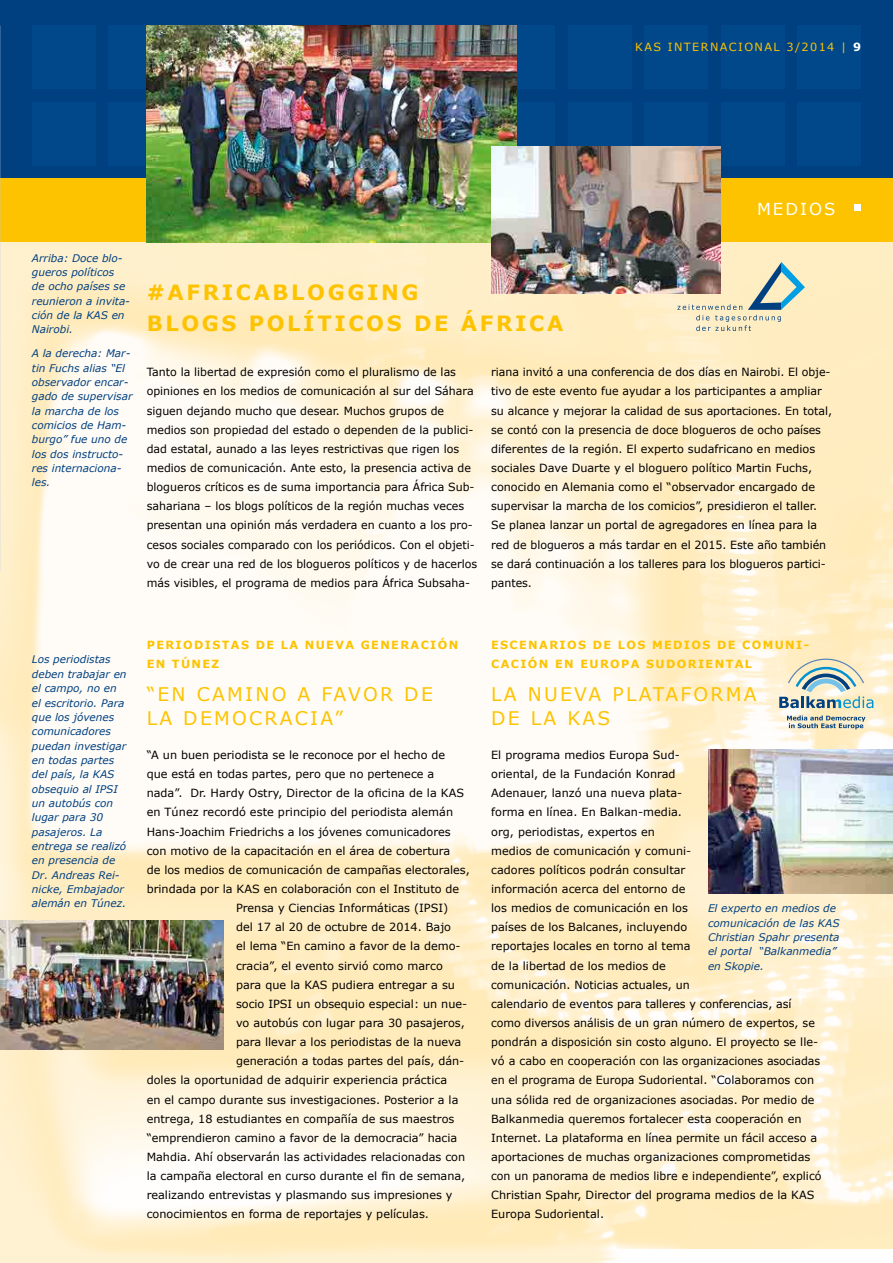
<style>
.page{position:relative;width:893px;height:1263px;background:#fff}
.page>*{position:absolute;margin:0;border:0;box-sizing:border-box;transform-origin:0 0}
.t1{font:700 21px/31.5px "Verdana";letter-spacing:.125em;color:#fdc300}
.t2{font:18.75px/24.5px "Verdana";letter-spacing:.12em;color:#fdc300}
.t3{font:16.5px "Verdana";letter-spacing:.125em;color:#fff}
.t4{font:11.25px/19.2px "Verdana";color:#000}
.t5{font:700 11.25px/19.2px "Verdana";letter-spacing:.125em;color:#fdc300}
.t6{font:11.25px "Verdana";letter-spacing:.125em;color:#fdc300}
.t7{font:italic 10.5px/14.4px "Verdana";color:#004080}
.s1{font-weight:700;color:#fff}
</style>
<div class="page">
<div style="left:0;top:0;width:893px;height:179px;background:#004080"></div>
<div style="left:0;top:179px;width:893px;height:63px;background:#fdc300"></div>
<div style="left:32px;top:26px;width:64px;height:63px;background:#00488a"></div>
<div style="left:32px;top:102px;width:64px;height:64px;background:#00488a"></div>
<div style="left:108px;top:26px;width:64px;height:63px;background:#00488a"></div>
<div style="left:108px;top:102px;width:64px;height:64px;background:#00488a"></div>
<div style="left:491px;top:26px;width:64px;height:63px;background:#00488a"></div>
<div style="left:491px;top:102px;width:64px;height:64px;background:#00488a"></div>
<div style="left:568px;top:26px;width:63px;height:63px;background:#00488a"></div>
<div style="left:568px;top:102px;width:63px;height:64px;background:#00488a"></div>
<div style="left:644px;top:26px;width:64px;height:63px;background:#00488a"></div>
<div style="left:644px;top:102px;width:64px;height:64px;background:#00488a"></div>
<div style="left:721px;top:26px;width:63px;height:63px;background:#00488a"></div>
<div style="left:721px;top:102px;width:63px;height:64px;background:#00488a"></div>
<div style="left:797px;top:26px;width:64px;height:63px;background:#00488a"></div>
<div style="left:797px;top:102px;width:64px;height:64px;background:#00488a"></div>
<img style="left:0;top:242px;width:893px;height:1021px">
<div style="left:854px;top:204px;width:7px;height:7px;background:#fff"></div>
<img style="left:0;top:921px;width:223px;height:128px">
<img style="left:708px;top:749px;width:185px;height:145px">
<img style="left:147px;top:26px;width:370px;height:216px">
<img style="left:491px;top:147px;width:230px;height:146px">
<svg style="left:787px;top:715px;width:78px;height:14px"></svg>
<svg style="left:779px;top:659px;width:94px;height:49px;background:#c5cfc3"></svg>
<svg style="left:677px;top:262px;width:128px;height:69px;background:#cdc9b2"></svg>
<p class="t6" style="left:635px;top:40px;width:227px">KAS INTERNACIONAL 3/2014 | <span class="s1">9</span></p>
<h3 class="t3" style="left:757px;top:198px;width:80px">MEDIOS</h3>
<p class="t7" style="left:32px;top:250px;width:100px">Arriba: Doce blo&shy;gueros políticos<br>de ocho países se reunieron a invita&shy;ción de la KAS en<br>Nairobi.</p>
<p class="t7" style="left:32px;top:346px;width:102px">A la derecha: Mar&shy;tin Fuchs alias “El observador encar&shy;gado de supervisar la marcha de los comicios de Ham&shy;burgo” fue uno de los dos instructo&shy;res internaciona&shy;les.</p>
<h1 class="t1" style="left:147px;top:276px;width:418px">#AFRICABLOGGING<br>BLOGS POLÍTICOS DE ÁFRICA</h1>
<p class="t4" style="left:147px;top:362px;width:332px">Tanto la libertad de expresión como el pluralismo de las opiniones en los medios de comunicación al sur del Sáhara siguen dejando mucho que desear. Muchos grupos de medios son propiedad del estado o dependen de la publici&shy;dad estatal, aunado a las leyes restrictivas que rigen los medios de comunicación. Ante esto, la presencia activa de blogueros críticos es de suma importancia para África Sub&shy;sahariana – los blogs políticos de la región muchas veces presentan una opinión más verdadera en cuanto a los pro&shy;cesos sociales comparado con los periódicos. Con el objeti&shy;vo de crear una red de los blogueros políticos y de hacerlos más visibles, el programa de medios para África Subsaha-</p>
<p class="t4" style="left:491px;top:362px;width:342px">riana invitó a una conferencia de dos días en Nairobi. El obje&shy;tivo de este evento fue ayudar a los participantes a ampliar su alcance y mejorar la calidad de sus aportaciones. En total, se contó con la presencia de doce blogueros de ocho países diferentes de la región. El experto sudafricano en medios sociales Dave Duarte y el bloguero político Martin Fuchs, conocido en Alemania como el “observador encargado de supervisar la marcha de los comicios”, presidieron el taller.<br>Se planea lanzar un portal de agregadores en línea para la red de blogueros a más tardar en el 2015. Este año también se dará continuación a los talleres para los blogueros partici&shy;pantes.</p>
<p class="t7" style="left:32px;top:652px;width:96px">Los periodistas deben trabajar en el campo, no en el escritorio. Para que los jóvenes comunicadores puedan investigar en todas partes del país, la KAS obsequio al IPSI un autobús con lugar para 30 pasajeros. La entrega se realizó en presencia de<br>Dr. Andreas Rei&shy;nicke, Embajador alemán en Túnez.</p>
<p class="t5" style="left:147px;top:634px;width:313px">PERIODISTAS DE LA NUEVA GENERACIÓN<br>EN TÚNEZ</p>
<h2 class="t2" style="left:147px;top:681px;width:288px">“EN CAMINO A FAVOR DE<br>LA DEMOCRACIA”</h2>
<p class="t4" style="left:147px;top:745px;width:300px">“A un buen periodista se le reconoce por el hecho de</p>
<p class="t4" style="left:147px;top:764px;width:289px">que está en todas partes, pero que no pertenece a</p>
<p class="t4" style="left:147px;top:783px;width:319px">nada”. Dr. Hardy Ostry, Director de la oficina de la KAS</p>
<p class="t4" style="left:147px;top:802px;width:308px">en Túnez recordó este principio del periodista alemán</p>
<p class="t4" style="left:147px;top:821px;width:306px">Hans-Joachim Friedrichs a los jóvenes comunicadores</p>
<p class="t4" style="left:147px;top:841px;width:305px">con motivo de la capacitación en el área de cobertura</p>
<p class="t4" style="left:147px;top:860px;width:325px">de los medios de comunicación de campañas electorales,</p>
<p class="t4" style="left:147px;top:879px;width:314px">brindada por la KAS en colaboración con el Instituto de</p>
<p class="t4" style="left:236px;top:898px;width:214px">Prensa y Ciencias Informáticas (IPSI)</p>
<p class="t4" style="left:236px;top:917px;width:217px">del 17 al 20 de octubre de 2014. Bajo</p>
<p class="t4" style="left:236px;top:936px;width:226px">el lema “En camino a favor de la demo-</p>
<p class="t4" style="left:236px;top:955px;width:208px">cracia”, el evento sirvió como marco</p>
<p class="t4" style="left:236px;top:975px;width:221px">para que la KAS pudiera entregar a su</p>
<p class="t4" style="left:236px;top:994px;width:233px">socio IPSI un obsequio especial: un nue-</p>
<p class="t4" style="left:236px;top:1013px;width:230px">vo autobús con lugar para 30 pasajeros,</p>
<p class="t4" style="left:236px;top:1032px;width:227px">para llevar a los periodistas de la nueva</p>
<p class="t4" style="left:236px;top:1051px;width:230px">generación a todas partes del país, dán-</p>
<p class="t4" style="left:147px;top:1070px;width:302px">doles la oportunidad de adquirir experiencia práctica</p>
<p class="t4" style="left:147px;top:1089px;width:313px">en el campo durante sus investigaciones. Posterior a la</p>
<p class="t4" style="left:147px;top:1109px;width:309px">entrega, 18 estudiantes en compañía de sus maestros</p>
<p class="t4" style="left:147px;top:1128px;width:312px">“emprendieron camino a favor de la democracia” hacia</p>
<p class="t4" style="left:147px;top:1147px;width:320px">Mahdia. Ahí observarán las actividades relacionadas con</p>
<p class="t4" style="left:147px;top:1166px;width:320px">la campaña electoral en curso durante el fin de semana,</p>
<p class="t4" style="left:147px;top:1185px;width:307px">realizando entrevistas y plasmando sus impresiones y</p>
<p class="t4" style="left:147px;top:1204px;width:284px">conocimientos en forma de reportajes y películas.</p>
<p class="t5" style="left:491px;top:634px;width:320px">ESCENARIOS DE LOS MEDIOS DE COMUNI-<br>CACIÓN EN EUROPA SUDORIENTAL</p>
<h2 class="t2" style="left:491px;top:681px;width:267px">LA NUEVA PLATAFORMA<br>DE LA KAS</h2>
<p class="t4" style="left:491px;top:745px;width:332px">El programa medios Europa Sud-<br>oriental, de la Fundación Konrad<br>Adenauer, lanzó una nueva plata-<br>forma en línea. En Balkan-media.<br>org, periodistas, expertos en<br>medios de comunicación y comuni-<br>cadores políticos podrán consultar<br>información acerca del entorno de<br>los medios de comunicación en los<br>países de los Balcanes, incluyendo<br>reportajes locales en torno al tema<br>de la libertad de los medios de<br>comunicación. Noticias actuales, un<br>calendario de eventos para talleres y conferencias, así como diversos análisis de un gran número de expertos, se pondrán a disposición sin costo alguno. El proyecto se lle&shy;vó a cabo en cooperación con las organizaciones asociadas en el programa de Europa Sudoriental. “Colaboramos con una sólida red de organizaciones asociadas. Por medio de Balkanmedia queremos fortalecer esta cooperación en Internet. La plataforma en línea permite un fácil acceso a aportaciones de muchas organizaciones comprometidas con un panorama de medios libre e independiente”, explicó Christian Spahr, Director del programa medios de la KAS Europa Sudoriental.</p>
<p class="t7" style="left:708px;top:901px;width:133px">El experto en medios de comunicación de las KAS<br>Christian Spahr presenta el portal “Balkanmedia” en Skopie.</p>
</div>
